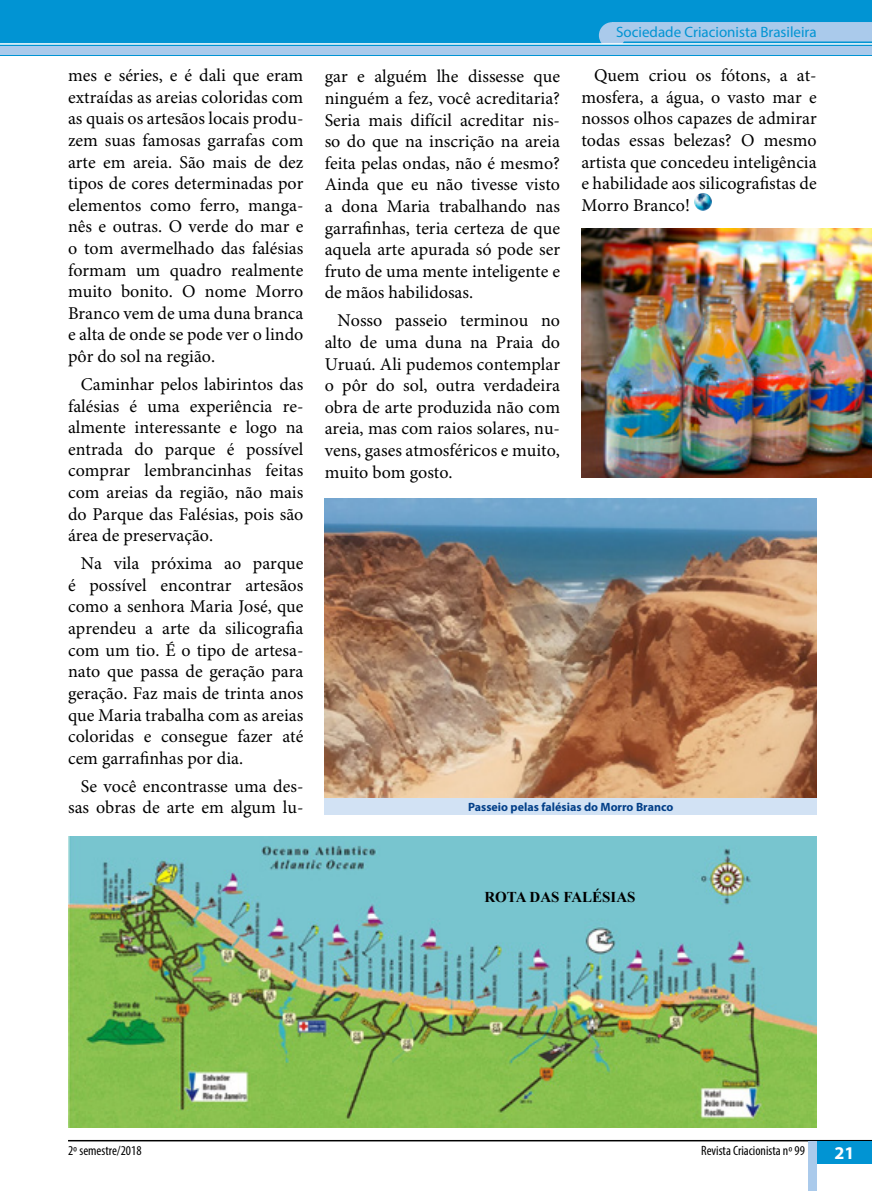
<style>
.page{position:relative;width:872px;height:1191px;background:#fff}
.page>*{position:absolute;margin:0;border:0;box-sizing:border-box;transform-origin:0 0}
.t1{font:18px/21.6px "Minion Pro";color:#000;text-align:justify}
.t2{font:700 18px "Myriad Pro";color:#fff}
.t3{font:15px "Myriad Pro";color:#0194d3}
.t4{font:700 15px "Times New Roman";color:#000}
.t5{font:condensed 13.5px "Myriad Pro";color:#000}
.t6{font:700 12px "Myriad Pro";color:#023f88}
</style>
<div class="page">
<hr style="left:68px;top:1140px;width:804px;height:1px;background:#000">
<div style="left:0;top:0;width:872px;height:55px;background:#0194d3"></div>
<div style="left:816px;top:1141px;width:56px;height:22px;background:#0194d3"></div>
<div style="left:808px;top:1141px;width:8px;height:50px;background:#aacaeb"></div>
<div style="left:0;top:47px;width:872px;height:8px;background:#aacaeb"></div>
<svg style="left:598px;top:22px;width:274px;height:21px;background:#9cc5e9"></svg>
<hr style="left:0;top:43px;width:872px;height:2px;background:#fff">
<img style="left:694px;top:193px;width:18px;height:18px">
<div style="left:325px;top:797px;width:491px;height:17px;background:#d2e2f4"></div>
<img style="left:325px;top:499px;width:491px;height:298px">
<img style="left:68px;top:836px;width:748px;height:291px">
<img style="left:581px;top:228px;width:291px;height:250px">
<p class="t1" style="left:68px;top:65px;width:237px">mes e séries, e é dali que eram extraídas as areias coloridas com as quais os artesãos locais produ&shy;zem suas famosas garrafas com arte em areia. São mais de dez tipos de cores determinadas por elementos como ferro, manga&shy;nês e outras. O verde do mar e o tom avermelhado das falésias formam um quadro realmente muito bonito. O nome Morro Branco vem de uma duna branca e alta de onde se pode ver o lindo pôr do sol na região.</p>
<p class="t1" style="left:68px;top:374px;width:237px;text-indent:13px">Caminhar pelos labirintos das falésias é uma experiência re&shy;almente interessante e logo na entrada do parque é possível comprar lembrancinhas feitas com areias da região, não mais do Parque das Falésias, pois são área de preservação.</p>
<p class="t1" style="left:68px;top:553px;width:237px;text-indent:13px">Na vila próxima ao parque é possível encontrar artesãos como a senhora Maria José, que aprendeu a arte da silicografia com um tio. É o tipo de artesa&shy;nato que passa de geração para geração. Faz mais de trinta anos que Maria trabalha com as areias coloridas e consegue fazer até cem garrafinhas por dia.</p>
<p class="t1" style="left:68px;top:776px;width:237px;text-align:right">Se você encontrasse uma des&shy;sas obras de arte em algum lu-</p>
<p class="t1" style="left:325px;top:67px;width:237px">gar e alguém lhe dissesse que ninguém a fez, você acreditaria?<br>Seria mais difícil acreditar nis&shy;so do que na inscrição na areia feita pelas ondas, não é mesmo?<br>Ainda que eu não tivesse visto a dona Maria trabalhando nas garrafinhas, teria certeza de que aquela arte apurada só pode ser fruto de uma mente inteligente e de mãos habilidosas.</p>
<p class="t1" style="left:325px;top:310px;width:237px;text-indent:13px">Nosso passeio terminou no alto de uma duna na Praia do Uruaú. Ali pudemos contemplar o pôr do sol, outra verdadeira obra de arte produzida não com areia, mas com raios solares, nu&shy;vens, gases atmosféricos e muito, muito bom gosto.</p>
<p class="t3" style="left:616px;top:23px;width:202px">Sociedade Criacionista Brasileira</p>
<p class="t1" style="left:581px;top:65px;width:237px;text-indent:13px">Quem criou os fótons, a at&shy;mosfera, a água, o vasto mar e nossos olhos capazes de admirar todas essas belezas? O mesmo artista que concedeu inteligência e habilidade aos silicografistas de Morro Branco!</p>
<p class="t6" style="left:468px;top:798px;width:207px">Passeio pelas falésias do Morro Branco</p>
<p class="t4" style="left:484px;top:885px;width:153px">ROTA DAS FALÉSIAS</p>
<p class="t5" style="left:68px;top:1142px;width:75px">2º semestre/2018</p>
<p class="t5" style="left:701px;top:1142px;width:105px">Revista Criacionista nº 99</p>
<p class="t2" style="left:834px;top:1141px;width:21px">21</p>
</div>
